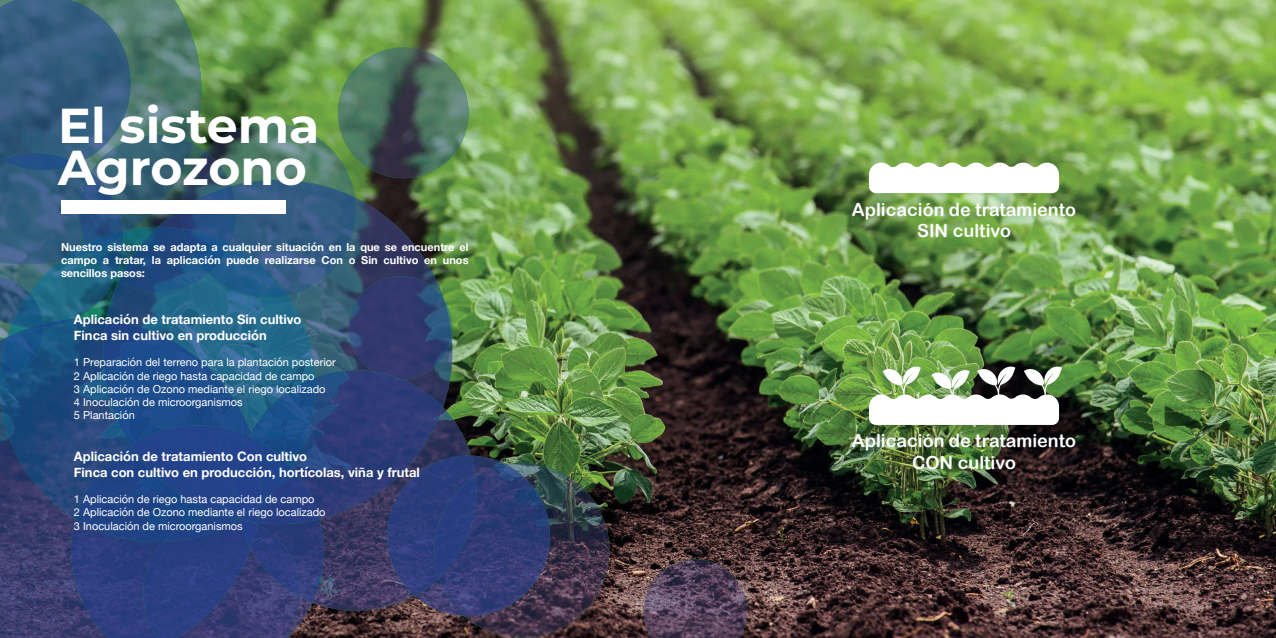
<style>
.page{position:relative;width:1276px;height:638px;background:#fff}
.page>*{position:absolute;margin:0;border:0;box-sizing:border-box;transform-origin:0 0}
.t1{font:700 49px/41px "Montserrat";color:#fff}
.t2{font:18px/21.6px "Arial Rounded MT Bold";color:#fff;text-align:center}
.t3{font:700 13px/15.6px "Helvetica Neue";color:#fff}
.t4{font:11px/13.2px "Helvetica Neue";color:#fff}
.t5{font:700 11px/13.2px "Helvetica Neue";color:#fff;text-align:justify}
</style>
<div class="page">
<img style="left:202px;top:0;width:1074px;height:638px">
<img style="left:312px;top:407px;width:159px;height:204px">
<img style="left:643px;top:559px;width:104px;height:79px">
<img style="left:315px;top:198px;width:137px;height:209px">
<img style="left:114px;top:279px;width:201px;height:98px">
<img style="left:292px;top:370px;width:151px;height:149px">
<img style="left:251px;top:377px;width:64px;height:90px">
<img style="left:349px;top:276px;width:102px;height:104px">
<img style="left:372px;top:371px;width:31px;height:9px">
<img style="left:118px;top:231px;width:90px;height:61px">
<img style="left:300px;top:603px;width:12px;height:35px">
<img style="left:300px;top:519px;width:24px;height:84px">
<img style="left:251px;top:597px;width:49px;height:41px">
<img style="left:251px;top:524px;width:49px;height:73px">
<img style="left:258px;top:467px;width:62px;height:57px">
<img style="left:261px;top:438px;width:31px;height:66px">
<img style="left:131px;top:0;width:71px;height:151px">
<img style="left:91px;top:135px;width:103px;height:96px">
<svg style="left:123px;top:229px;width:10px;height:7px"></svg>
<img style="left:0;top:519px;width:71px;height:119px">
<img style="left:0;top:318px;width:130px;height:201px">
<img style="left:0;top:328px;width:43px;height:51px">
<img style="left:103px;top:319px;width:148px;height:125px">
<svg style="left:249px;top:432px;width:3px;height:4px"></svg>
<img style="left:71px;top:519px;width:72px;height:119px">
<img style="left:75px;top:444px;width:88px;height:98px">
<img style="left:143px;top:520px;width:108px;height:118px">
<img style="left:163px;top:518px;width:75px;height:24px">
<img style="left:239px;top:522px;width:18px;height:26px">
<img style="left:130px;top:425px;width:119px;height:93px">
<img style="left:241px;top:518px;width:19px;height:5px">
<img style="left:236px;top:436px;width:25px;height:82px">
<img style="left:225px;top:516px;width:14px;height:4px">
<img style="left:239px;top:518px;width:14px;height:4px">
<img style="left:414px;top:455px;width:91px;height:161px">
<img style="left:387px;top:455px;width:88px;height:141px">
<img style="left:205px;top:123px;width:150px;height:57px">
<img style="left:181px;top:151px;width:50px;height:35px">
<img style="left:230px;top:180px;width:126px;height:116px">
<img style="left:208px;top:244px;width:80px;height:54px">
<img style="left:181px;top:186px;width:55px;height:58px">
<img style="left:183px;top:229px;width:47px;height:45px">
<img style="left:464px;top:463px;width:145px;height:175px">
<img style="left:439px;top:464px;width:111px;height:152px">
<img style="left:434px;top:476px;width:42px;height:102px">
<img style="left:338px;top:47px;width:130px;height:131px;border-radius:65px">
<img style="left:0;top:264px;width:29px;height:13px">
<img style="left:29px;top:264px;width:85px;height:60px">
<img style="left:0;top:277px;width:29px;height:48px">
<img style="left:12px;top:293px;width:31px;height:35px">
<img style="left:90px;top:253px;width:33px;height:26px">
<img style="left:0;top:163px;width:91px;height:101px">
<img style="left:59px;top:244px;width:31px;height:17px">
<img style="left:79px;top:172px;width:44px;height:72px">
<img style="left:85px;top:231px;width:38px;height:22px">
<img style="left:43px;top:319px;width:32px;height:9px">
<img style="left:29px;top:324px;width:14px;height:4px">
<img style="left:0;top:0;width:131px;height:163px">
<img style="left:2px;top:153px;width:75px;height:17px">
<svg style="left:869px;top:162px;width:190px;height:31px"></svg>
<img style="left:869px;top:366px;width:193px;height:59px">
<div style="left:61px;top:200px;width:224px;height:14px;background:#fff"></div>
<h1 class="t1" style="left:58px;top:103px;width:263px">El sistema<br>Agrozono</h1>
<p class="t5" style="left:61px;top:240px;width:409px">Nuestro sistema se adapta a cualquier situación en la que se encuentre el campo a tratar, la aplicación puede realizarse Con o Sin cultivo en unos sencillos pasos:</p>
<p class="t3" style="left:74px;top:312px;width:229px">Aplicación de tratamiento Sin cultivo<br>Finca sin cultivo en producción</p>
<p class="t4" style="left:74px;top:356px;width:263px">1 Preparación del terreno para la plantación posterior 2 Aplicación de riego hasta capacidad de campo<br>3 Aplicación de Ozono mediante el riego localizado<br>4 Inoculación de microorganismos<br>5 Plantación</p>
<p class="t3" style="left:74px;top:449px;width:347px">Aplicación de tratamiento Con cultivo<br>Finca con cultivo en producción, hortícolas, viña y frutal</p>
<p class="t4" style="left:74px;top:493px;width:253px">1 Aplicación de riego hasta capacidad de campo<br>2 Aplicación de Ozono mediante el riego localizado<br>3 Inoculación de microorganismos</p>
<h2 class="t2" style="left:852px;top:198px;width:226px">Aplicación de tratamiento<br>SIN cultivo</h2>
<h2 class="t2" style="left:852px;top:430px;width:226px">Aplicación de tratamiento<br>CON cultivo</h2>
</div>
